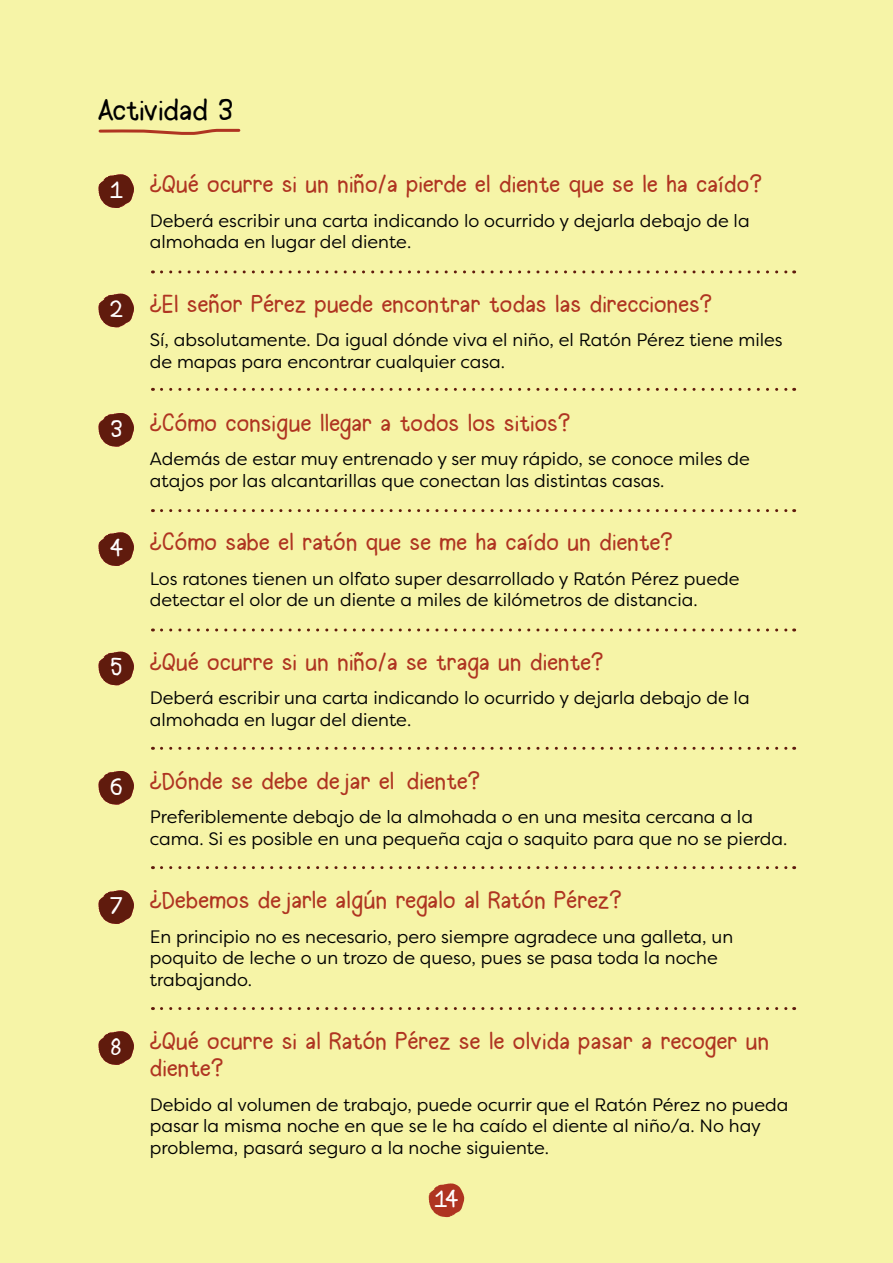
<style>
.page{position:relative;width:893px;height:1263px;background:#f6f4a7}
.page>*{position:absolute;margin:0;border:0;box-sizing:border-box;transform-origin:0 0}
.t1{font:30px "Halogen";color:#000}
.t2{font:24px/27px "Halogen";letter-spacing:.01em;color:#af3421}
.t3{font:24px "Halogen";color:#fff}
.t4{font:18px/21.6px "Filson Pro";color:#000}
.s1{color:#fff}
</style>
<div class="page">
<svg style="left:98px;top:174px;width:36px;height:34px"></svg>
<svg style="left:98px;top:294px;width:36px;height:34px"></svg>
<svg style="left:98px;top:413px;width:36px;height:34px"></svg>
<svg style="left:98px;top:532px;width:36px;height:34px"></svg>
<svg style="left:98px;top:651px;width:36px;height:35px"></svg>
<svg style="left:98px;top:771px;width:36px;height:34px"></svg>
<svg style="left:98px;top:890px;width:36px;height:34px"></svg>
<svg style="left:98px;top:1031px;width:36px;height:34px"></svg>
<svg style="left:161px;top:270px;width:634px;height:3px"></svg>
<svg style="left:161px;top:388px;width:634px;height:3px"></svg>
<svg style="left:161px;top:509px;width:634px;height:3px"></svg>
<svg style="left:161px;top:628px;width:634px;height:3px"></svg>
<svg style="left:161px;top:747px;width:634px;height:3px"></svg>
<svg style="left:161px;top:866px;width:634px;height:3px"></svg>
<svg style="left:161px;top:1007px;width:634px;height:3px"></svg>
<svg style="left:98px;top:128px;width:143px;height:7px"></svg>
<svg style="left:429px;top:1183px;width:35px;height:34px"></svg>
<h1 class="t1" style="left:98px;top:92px;width:138px">Actividad 3</h1>
<h2 class="t2" style="left:104px;top:172px;width:659px"><span class="s1">141</span> ¿Qué ocurre si un niño/a pierde el diente que se le ha caído?</h2>
<p class="t4" style="left:150px;top:209px;width:601px">Deberá escribir una carta indicando lo ocurrido y dejarla debajo de la almohada en lugar del diente.</p>
<h2 class="t2" style="left:104px;top:291px;width:610px"><span class="s1">142</span> ¿El señor Pérez puede encontrar todas las direcciones?</h2>
<p class="t4" style="left:150px;top:328px;width:634px">Sí, absolutamente. Da igual dónde viva el niño, el Ratón Pérez tiene miles de mapas para encontrar cualquier casa.</p>
<h2 class="t2" style="left:104px;top:410px;width:468px"><span class="s1">143</span> ¿Cómo consigue llegar a todos los sitios?</h2>
<p class="t4" style="left:150px;top:448px;width:601px">Además de estar muy entrenado y ser muy rápido, se conoce miles de atajos por las alcantarillas que conectan las distintas casas.</p>
<h2 class="t2" style="left:104px;top:530px;width:570px"><span class="s1">144</span> ¿Cómo sabe el ratón que se me ha caído un diente?</h2>
<p class="t4" style="left:150px;top:567px;width:591px">Los ratones tienen un olfato super desarrollado y Ratón Pérez puede detectar el olor de un diente a miles de kilómetros de distancia.</p>
<h2 class="t2" style="left:104px;top:649px;width:501px"><span class="s1">145</span> ¿Qué ocurre si un niño/a se traga un diente?</h2>
<p class="t4" style="left:150px;top:686px;width:601px">Deberá escribir una carta indicando lo ocurrido y dejarla debajo de la almohada en lugar del diente.</p>
<h2 class="t2" style="left:104px;top:768px;width:378px"><span class="s1">146</span> ¿Dónde se debe dejar el diente?</h2>
<p class="t4" style="left:150px;top:806px;width:639px">Preferiblemente debajo de la almohada o en una mesita cercana a la cama. Si es posible en una pequeña caja o saquito para que no se pierda.</p>
<h2 class="t2" style="left:104px;top:888px;width:519px"><span class="s1">147</span> ¿Debemos dejarle algún regalo al Ratón Pérez?</h2>
<p class="t4" style="left:150px;top:925px;width:585px">En principio no es necesario, pero siempre agradece una galleta, un poquito de leche o un trozo de queso, pues se pasa toda la noche trabajando.</p>
<h2 class="t2" style="left:150px;top:1028px;width:621px;text-indent:-46px"><span class="s1">148</span> ¿Qué ocurre si al Ratón Pérez se le olvida pasar a recoger un diente?</h2>
<p class="t4" style="left:150px;top:1093px;width:640px">Debido al volumen de trabajo, puede ocurrir que el Ratón Pérez no pueda pasar la misma noche en que se le ha caído el diente al niño/a. No hay problema, pasará seguro a la noche siguiente.</p>
<h2 class="t3" style="left:434px;top:1184px;width:27px">14</h2>
</div>
